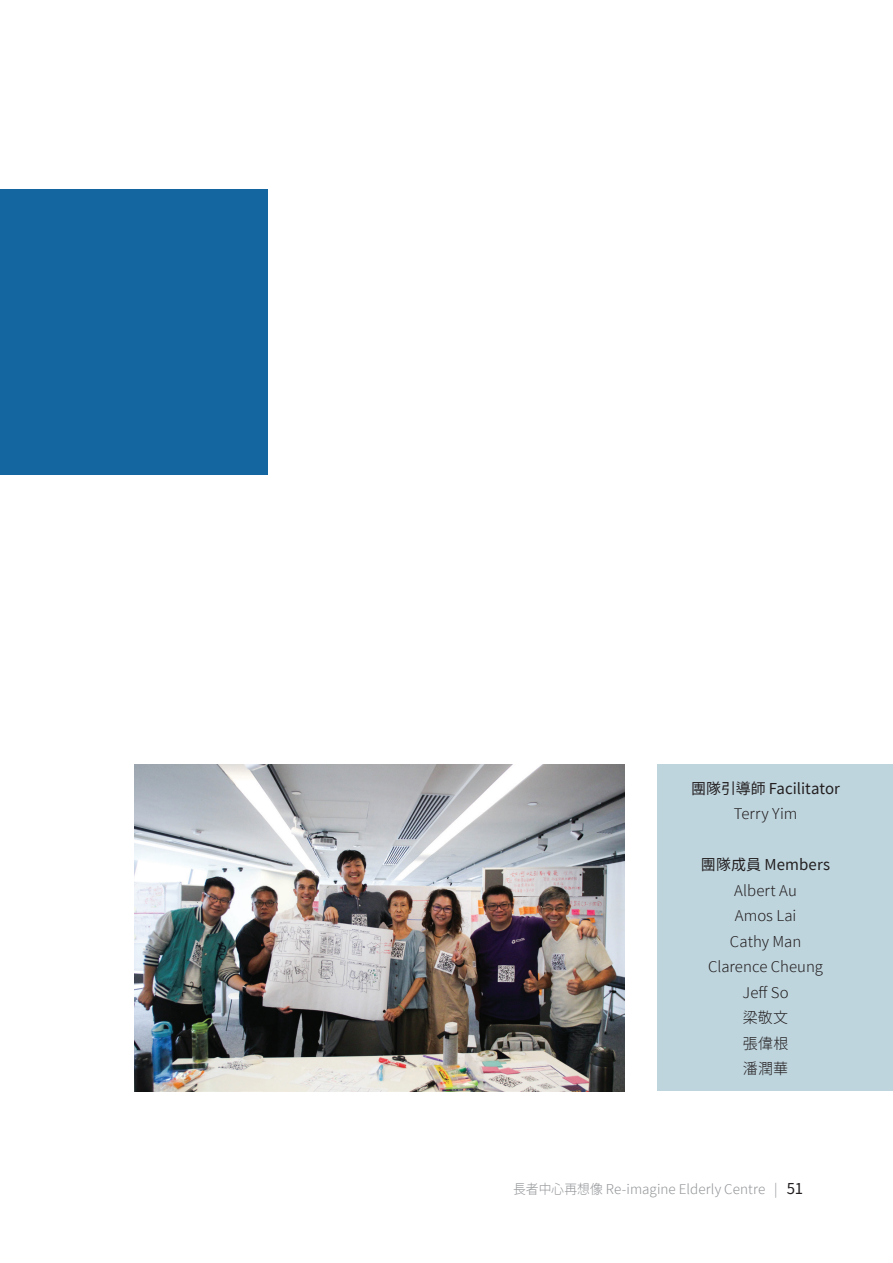
<style>
.page{position:relative;width:893px;height:1263px;background:#fff}
.page>*{position:absolute;margin:0;border:0;box-sizing:border-box;transform-origin:0 0}
.t1{font:300 15px/25.5px "Taipei Sans TC Beta";letter-spacing:.005em;color:#231f20;text-align:center}
.t2{font:15px "Taipei Sans TC Beta";letter-spacing:.005em;color:#231f20}
.t3{font:300 13.5px "Taipei Sans TC Beta";letter-spacing:.005em;color:#939598;scale:.95 1}
.s1{font-weight:400;font-size:15px;color:#231f20}
</style>
<div class="page">
<div style="left:657px;top:765px;width:236px;height:326px;background:#bfd5de"></div>
<img style="left:134px;top:765px;width:490px;height:326px">
<div style="left:0;top:189px;width:267px;height:285px;background:#1466a0"></div>
<p class="t2" style="left:691px;top:780px;width:150px">團隊引導師 Facilitator</p>
<p class="t1" style="left:734px;top:801px;width:65px">Terry Yim</p>
<p class="t2" style="left:701px;top:856px;width:131px">團隊成員 Members</p>
<p class="t1" style="left:708px;top:878px;width:116px">Albert Au<br>Amos Lai<br>Cathy Man<br>Clarence Cheung<br>Jeff So<br>梁敬文<br>張偉根<br>潘潤華</p>
<p class="t3" style="left:513px;top:1182px;width:307px">長者中心再想像 Re-imagine Elderly Centre | <span class="s1">51</span></p>
</div>
